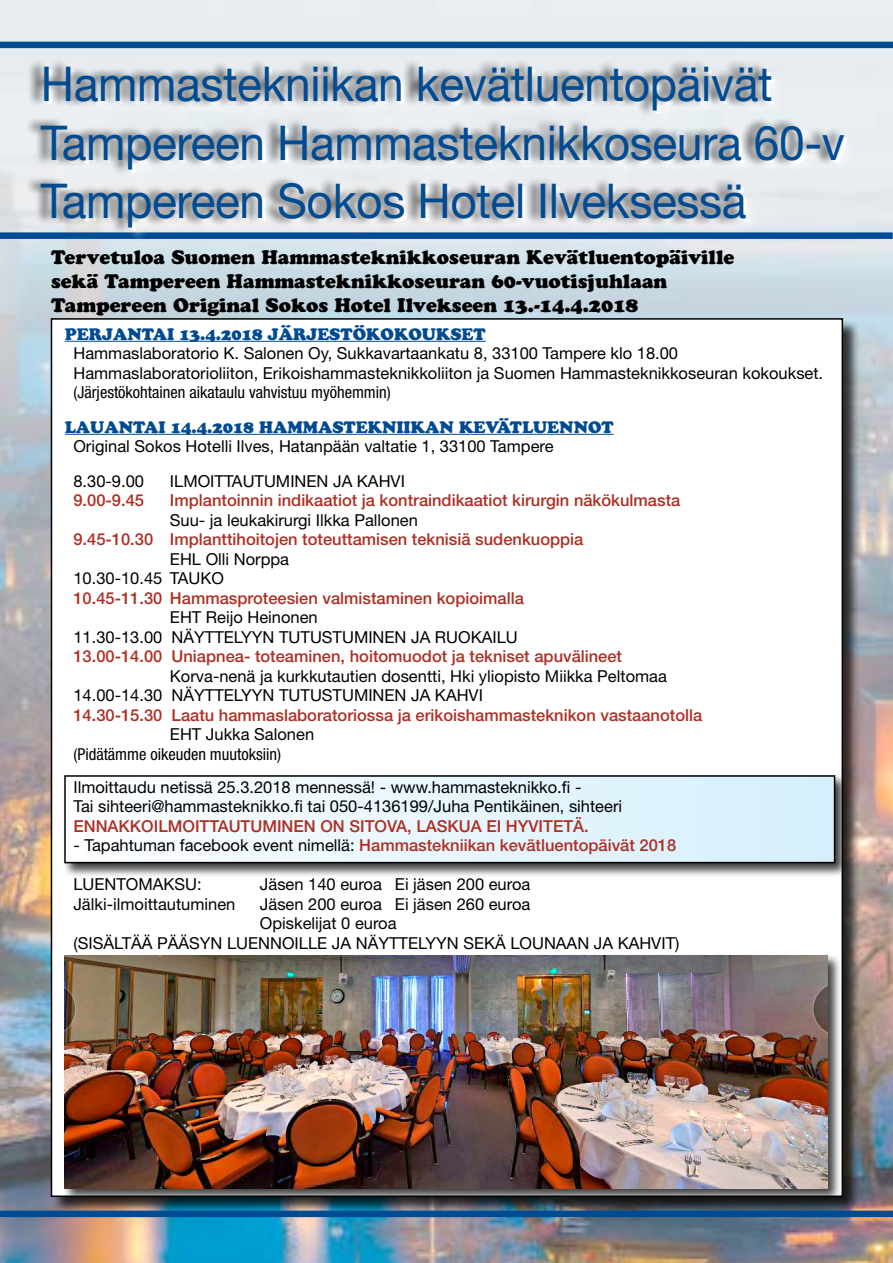
<style>
.page{position:relative;width:893px;height:1263px;background:#fff}
.page>*{position:absolute;margin:0;border:0;box-sizing:border-box;transform-origin:0 0}
.t1{font:48px/58.5px "Helvetica Neue";letter-spacing:-.01em;color:#004b92;scale:.96 1}
.t2{font:19.5px/24px "Cooper Black Std";color:#000}
.t3{font:16.5px/19.5px "Helvetica Neue";color:#000}
.t4{font:500 16.5px "Helvetica Neue";color:#ad3025}
.t5{font:16.5px "Cooper Black Std";color:#004b92}
.t6{font:condensed 16.5px "Helvetica Neue";color:#000}
.s1{font-weight:400;color:#000}
</style>
<div class="page">
<img style="left:0;top:0;width:893px;height:1263px">
<div style="left:52px;top:319px;width:808px;height:895px;background:#000;opacity:.75"></div>
<div style="left:51px;top:319px;width:791px;height:877px;background:#fff"></div>
<div style="left:0;top:42px;width:893px;height:6px;background:#004b92"></div>
<svg style="left:0;top:232px;width:893px;height:7px"></svg>
<div style="left:62px;top:773px;width:787px;height:105px;background:#000;opacity:.75"></div>
<div style="left:65px;top:776px;width:770px;height:87px;background:linear-gradient(to right,#fdfeff,#d4effc)"></div>
<div style="left:64px;top:775px;width:771px;height:88px;border:2px solid #000"></div>
<hr style="left:65px;top:341px;width:421px;height:1px;background:#004b92">
<hr style="left:65px;top:434px;width:549px;height:1px;background:#004b92">
<div style="left:41px;top:67px;width:818px;height:175px;background:#fff;opacity:.75"></div>
<div style="left:25px;top:59px;width:818px;height:176px;background:#000;opacity:.75"></div>
<div style="left:63px;top:953px;width:778px;height:249px;background:#000;opacity:.75"></div>
<img style="left:65px;top:955px;width:762px;height:233px">
<svg style="left:0;top:1210px;width:893px;height:7px;background:#095091"></svg>
<h1 class="t1" style="left:41px;top:54px;width:839px">Hammastekniikan kevätluentopäivät<br>Tampereen Hammasteknikkoseura 60-v<br>Tampereen Sokos Hotel Ilveksessä</h1>
<p class="t2" style="left:51px;top:245px;width:685px">Tervetuloa Suomen Hammasteknikkoseuran Kevätluentopäiville sekä Tampereen Hammasteknikkoseuran 60-vuotisjuhlaan<br>Tampereen Original Sokos Hotel Ilvekseen 13.-14.4.2018</p>
<p class="t5" style="left:65px;top:324px;width:422px">PERJANTAI 13.4.2018 JÄRJESTÖKOKOUKSET</p>
<p class="t3" style="left:73px;top:343px;width:751px">Hammaslaboratorio K. Salonen Oy, Sukkavartaankatu 8, 33100 Tampere klo 18.00<br>Hammaslaboratorioliiton, Erikoishammasteknikkoliiton ja Suomen Hammasteknikkoseuran kokoukset.</p>
<p class="t6" style="left:73px;top:383px;width:319px">(Järjestökohtainen aikataulu vahvistuu myöhemmin)</p>
<p class="t5" style="left:65px;top:417px;width:550px">LAUANTAI 14.4.2018 HAMMASTEKNIIKAN KEVÄTLUENNOT</p>
<p class="t3" style="left:73px;top:429px;width:482px;line-height:34.5px">Original Sokos Hotelli Ilves, Hatanpään valtatie 1, 33100 Tampere<br>8.30-9.00</p>
<p class="t3" style="left:170px;top:471px;width:236px">ILMOITTAUTUMINEN JA KAHVI</p>
<p class="t4" style="left:73px;top:490px;width:72px">9.00-9.45</p>
<p class="t4" style="left:170px;top:490px;width:512px">Implantoinnin indikaatiot ja kontraindikaatiot kirurgin näkökulmasta</p>
<p class="t3" style="left:170px;top:510px;width:249px">Suu- ja leukakirurgi Ilkka Pallonen</p>
<p class="t4" style="left:73px;top:529px;width:511px">9.45-10.30 Implanttihoitojen toteuttamisen teknisiä sudenkuoppia</p>
<p class="t3" style="left:73px;top:549px;width:217px;text-indent:96px">EHL Olli Norppa<br>10.30-10.45 TAUKO</p>
<p class="t4" style="left:73px;top:588px;width:452px">10.45-11.30 Hammasproteesien valmistaminen kopioimalla</p>
<p class="t3" style="left:73px;top:607px;width:446px;text-indent:96px">EHT Reijo Heinonen<br>11.30-13.00 NÄYTTELYYN TUTUSTUMINEN JA RUOKAILU</p>
<p class="t4" style="left:73px;top:646px;width:550px">13.00-14.00 Uniapnea- toteaminen, hoitomuodot ja tekniset apuvälineet</p>
<p class="t3" style="left:73px;top:666px;width:595px;text-indent:96px">Korva-nenä ja kurkkutautien dosentti, Hki yliopisto Miikka Peltomaa<br>14.00-14.30 NÄYTTELYYN TUTUSTUMINEN JA KAHVI</p>
<p class="t4" style="left:73px;top:705px;width:630px">14.30-15.30 Laatu hammaslaboratoriossa ja erikoishammasteknikon vastaanotolla</p>
<p class="t3" style="left:170px;top:724px;width:146px">EHT Jukka Salonen</p>
<p class="t6" style="left:73px;top:744px;width:209px">(Pidätämme oikeuden muutoksiin)</p>
<p class="t3" style="left:73px;top:777px;width:550px">Ilmoittaudu netissä 25.3.2018 mennessä! - www.hammasteknikko.fi -<br>Tai sihteeri@hammasteknikko.fi tai 050-4136199/Juha Pentikäinen, sihteeri</p>
<p class="t4" style="left:73px;top:816px;width:517px">ENNAKKOILMOITTAUTUMINEN ON SITOVA, LASKUA EI HYVITETÄ.</p>
<p class="t4" style="left:73px;top:835px;width:604px"><span class="s1">- Tapahtuman facebook event nimellä:</span> Hammastekniikan kevätluentopäivät 2018</p>
<p class="t3" style="left:73px;top:874px;width:130px">LUENTOMAKSU:</p>
<p class="t3" style="left:260px;top:874px;width:272px">Jäsen 140 euroa Ei jäsen 200 euroa</p>
<p class="t3" style="left:73px;top:894px;width:164px">Jälki-ilmoittautuminen</p>
<p class="t3" style="left:260px;top:894px;width:272px">Jäsen 200 euroa Ei jäsen 260 euroa</p>
<p class="t3" style="left:260px;top:913px;width:138px">Opiskelijat 0 euroa</p>
<p class="t3" style="left:73px;top:933px;width:607px">(SISÄLTÄÄ PÄÄSYN LUENNOILLE JA NÄYTTELYYN SEKÄ LOUNAAN JA KAHVIT)</p>
</div>
